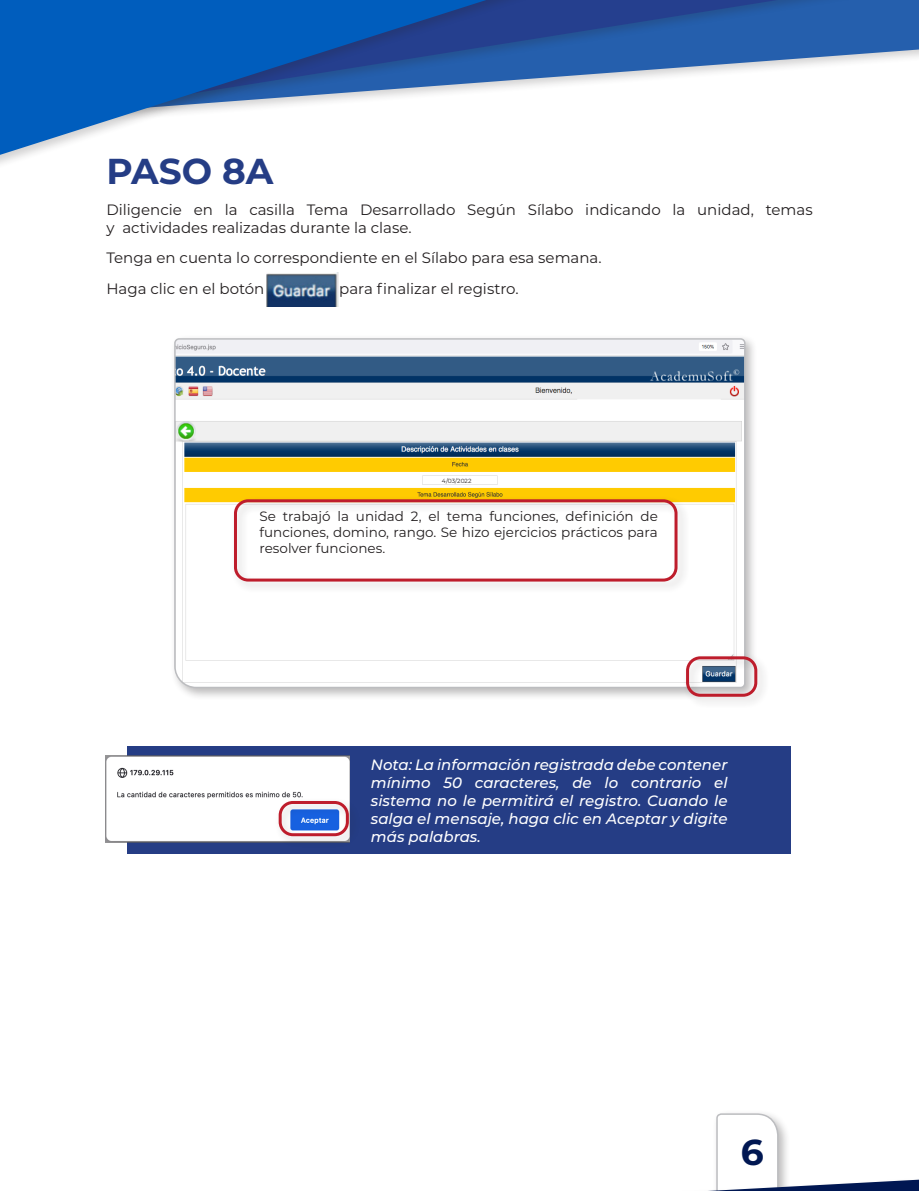
<style>
.page{position:relative;width:919px;height:1191px;background:#fff}
.page>*{position:absolute;margin:0;border:0;box-sizing:border-box;transform-origin:0 0}
.numeral{font:700 36px "Montserrat";color:#253d85}
.t1{font:700 36px "Montserrat";color:#001752}
.t2{font:15px/18px "Montserrat";color:#231f20}
.Nota{font:italic 500 15px/18px "Montserrat";color:#fff;text-align:justify}
.t3{font:13.5px/16.2px "Montserrat";color:#231f20;text-align:justify}
.t4{font:6px "Montserrat";letter-spacing:-.005em;color:#231f20}
</style>
<div class="page">
<div style="left:0;top:0;width:914px;height:138px;background:#231f20;opacity:.2"></div>
<svg style="left:557px;top:0;width:347px;height:127px"></svg>
<div style="left:0;top:0;width:557px;height:170px;background:#231f20;opacity:.2"></div>
<svg style="left:0;top:0;width:547px;height:160px"></svg>
<svg style="left:708px;top:1113px;width:210px;height:78px"></svg>
<div style="left:128px;top:746px;width:663px;height:108px;background:#253d85"></div>
<div style="left:170px;top:334px;width:588px;height:366px;background:#231f20;opacity:.3"></div>
<svg style="left:173px;top:337px;width:573px;height:352px"></svg>
<div style="left:682px;top:652px;width:87px;height:57px;background:#231f20;opacity:.2"></div>
<div style="left:686px;top:656px;width:71px;height:40px;border:3px solid #be1d2c;border-radius:13px"></div>
<div style="left:230px;top:495px;width:459px;height:99px;background:#231f20;opacity:.2"></div>
<div style="left:234px;top:499px;width:443px;height:82px;border:3px solid #be1d2c;border-radius:13px"></div>
<img style="left:106px;top:755px;width:243px;height:87px">
<div style="left:275px;top:797px;width:86px;height:52px;background:#231f20;opacity:.2"></div>
<div style="left:279px;top:801px;width:70px;height:35px;border:3px solid #be1d2c;border-radius:13px"></div>
<img style="left:266px;top:273px;width:72px;height:33px">
<p class="numeral" style="left:106px;top:145px;width:169px">PASO 8A</p>
<p class="t2" style="left:106px;top:200px;width:707px">Diligencie en la casilla Tema Desarrollado Según Sílabo indicando la unidad, temas y actividades realizadas durante la clase.</p>
<p class="t2" style="left:106px;top:248px;width:497px">Tenga en cuenta lo correspondiente en el Sílabo para esa semana.</p>
<p class="t2" style="left:106px;top:279px;width:160px">Haga clic en el botón</p>
<p class="t2" style="left:339px;top:279px;width:181px">para finalizar el registro.</p>
<p class="t4" style="left:442px;top:477px;width:31px">4/03/2022</p>
<p class="t3" style="left:259px;top:507px;width:400px">Se trabajó la unidad 2, el tema funciones, definición de funciones, domino, rango. Se hizo ejercicios prácticos para resolver funciones.</p>
<p class="Nota" style="left:371px;top:755px;width:358px">Nota: La información registrada debe contener mínimo 50 caracteres, de lo contrario el sistema no le permitirá el registro. Cuando le salga el mensaje, haga clic en Aceptar y digite más palabras.</p>
<h1 class="t1" style="left:740px;top:1126px;width:24px">6</h1>
</div>
